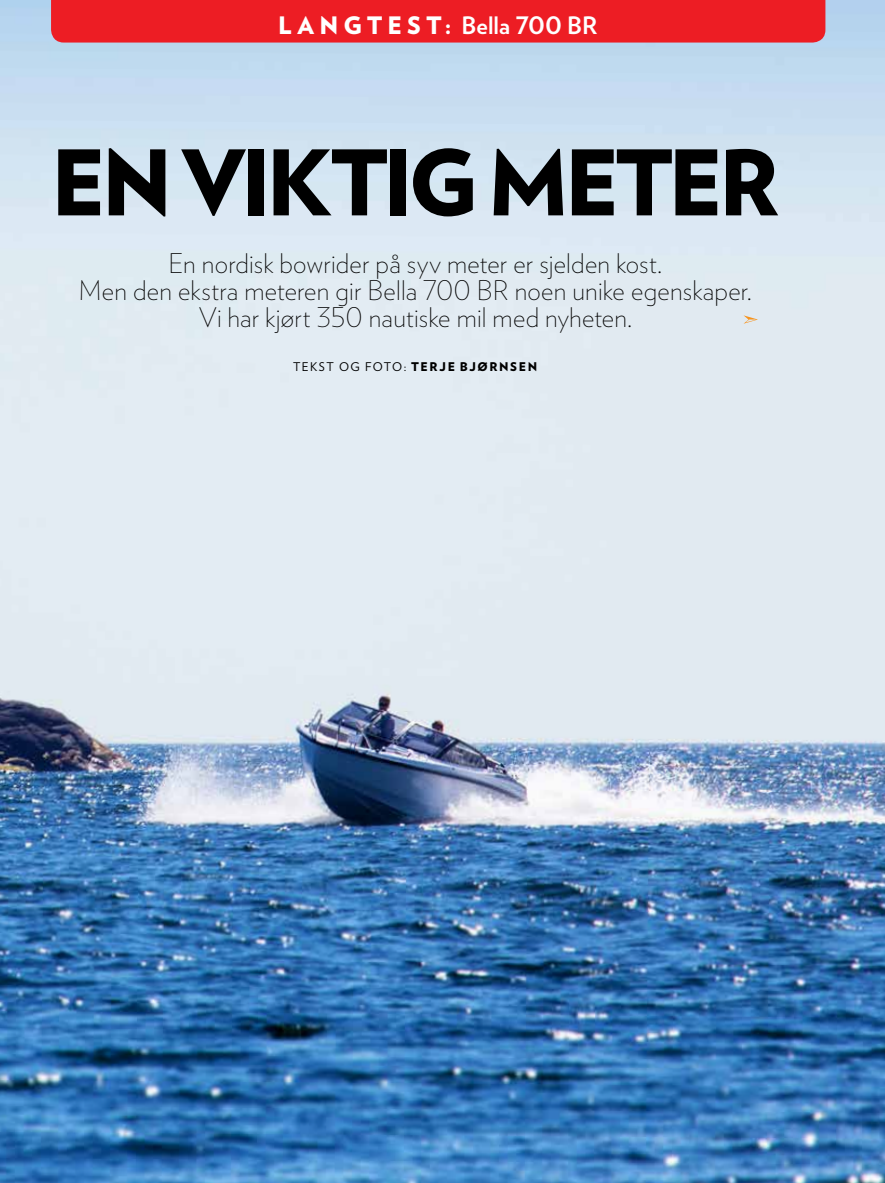
<style>
.page{position:relative;width:885px;height:1183px;background:#fff}
.page>*{position:absolute;margin:0;border:0;box-sizing:border-box;transform-origin:0 0}
.t1{font:900 90px "Verlag";letter-spacing:-.055em;color:#000}
.t2{font:200 27px/27px "Verlag";letter-spacing:.005em;color:#000;text-align:center}
.t3{font:700 24px "Verlag";color:#fff}
.t4{font:900 12px "Verlag";letter-spacing:.13em;color:#000}
.s1{font-weight:900}
.s2{font-weight:400}
</style>
<div class="page">
<img style="left:0;top:0;width:884px;height:1182px">
<div style="left:51px;top:0;width:774px;height:43px;background:#ed1d24"></div>
<svg style="left:743px;top:315px;width:14px;height:8px"></svg>
<p class="t3" style="left:278px;top:6px;width:321px"><span class="s1">L ANGTEST:</span> Bella 700 BR</p>
<h1 class="t1" style="left:51px;top:108px;width:729px">EN VIKTIG METER</h1>
<p class="t2" style="left:79px;top:248px;width:674px">En nordisk bowrider på syv meter er sjelden kost.<br>Men den ekstra meteren gir Bella 700 BR noen unike egenskaper.<br>Vi har kjørt 350 nautiske mil med nyheten.</p>
<p class="t4" style="left:293px;top:356px;width:245px"><span class="s2">TEKST OG FOTO:</span> TERJE BJØRNSEN</p>
</div>
